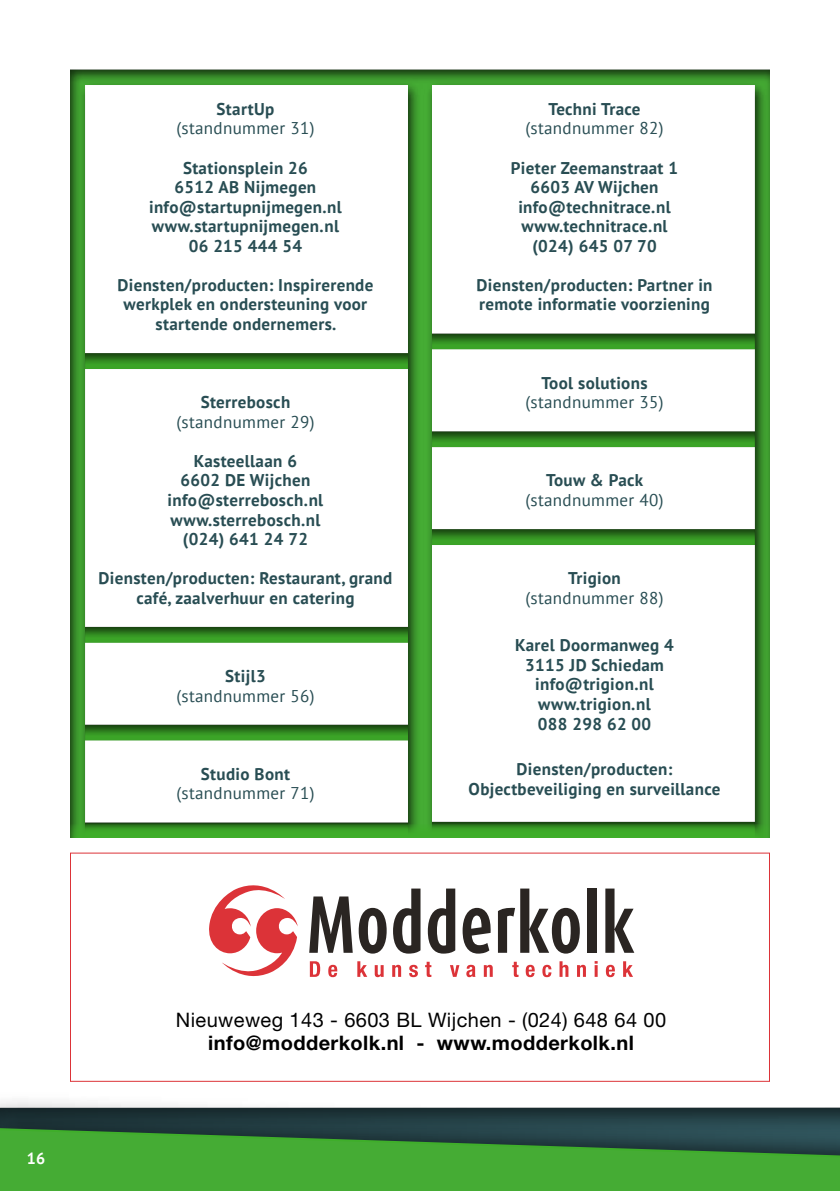
<style>
.page{position:relative;width:840px;height:1191px;background:#fff}
.page>*{position:absolute;margin:0;border:0;box-sizing:border-box;transform-origin:0 0}
.t1{font:20px "Helvetica Neue LT Std";letter-spacing:.02em;color:#000}
.t2{font:700 20px "Helvetica Neue LT Std";letter-spacing:.02em;color:#000}
.t3{font:700 17px/19.6px "PT Sans";letter-spacing:.02em;color:#284d53;text-align:center}
.t4{font:17px "PT Sans";letter-spacing:.02em;color:#284d53}
.t5{font:700 16px "PT Sans";color:#fff}
</style>
<div class="page">
<div style="left:0;top:1091px;width:839px;height:100px;background:#000;opacity:.75"></div>
<svg style="left:0;top:1126px;width:839px;height:65px;background:#3c9238"></svg>
<div style="left:66px;top:67px;width:704px;height:1016px;background:#000;opacity:.75"></div>
<svg style="left:70px;top:824px;width:699px;height:14px;background:#389c25"></svg>
<div style="left:60px;top:838px;width:722px;height:249px;background:#fff"></div>
<svg style="left:209px;top:885px;width:88px;height:92px"></svg>
<svg style="left:309px;top:896px;width:43px;height:56px"></svg>
<svg style="left:358px;top:908px;width:28px;height:45px"></svg>
<svg style="left:393px;top:888px;width:27px;height:65px"></svg>
<svg style="left:427px;top:888px;width:28px;height:65px"></svg>
<svg style="left:462px;top:908px;width:29px;height:45px"></svg>
<svg style="left:497px;top:888px;width:82px;height:65px"></svg>
<div style="left:587px;top:888px;width:9px;height:64px;background:#2a2522"></div>
<svg style="left:605px;top:888px;width:29px;height:64px"></svg>
<svg style="left:310px;top:961px;width:10px;height:16px"></svg>
<svg style="left:328px;top:964px;width:9px;height:13px"></svg>
<svg style="left:357px;top:961px;width:10px;height:16px"></svg>
<svg style="left:374px;top:965px;width:9px;height:12px"></svg>
<svg style="left:392px;top:964px;width:9px;height:13px"></svg>
<svg style="left:409px;top:964px;width:8px;height:13px"></svg>
<svg style="left:425px;top:961px;width:6px;height:16px"></svg>
<svg style="left:450px;top:965px;width:9px;height:12px"></svg>
<svg style="left:466px;top:964px;width:9px;height:13px"></svg>
<svg style="left:483px;top:964px;width:9px;height:13px"></svg>
<svg style="left:512px;top:961px;width:6px;height:16px"></svg>
<svg style="left:525px;top:964px;width:9px;height:13px"></svg>
<svg style="left:542px;top:964px;width:9px;height:13px"></svg>
<svg style="left:559px;top:961px;width:9px;height:16px"></svg>
<svg style="left:577px;top:964px;width:8px;height:13px"></svg>
<svg style="left:594px;top:961px;width:3px;height:16px"></svg>
<svg style="left:605px;top:964px;width:9px;height:13px"></svg>
<svg style="left:623px;top:961px;width:9px;height:16px"></svg>
<p class="t3" style="left:216px;top:99px;width:59px">StartUp</p>
<p class="t4" style="left:176px;top:117px;width:139px">(standnummer 31)</p>
<p class="t3" style="left:149px;top:157px;width:194px">Stationsplein 26<br>6512 AB Nijmegen info@startupnijmegen.nl www.startupnijmegen.nl<br>06 215 444 54</p>
<p class="t3" style="left:117px;top:275px;width:257px">Diensten/producten: Inspirerende werkplek en ondersteuning voor startende ondernemers.</p>
<p class="t3" style="left:200px;top:392px;width:91px">Sterrebosch</p>
<p class="t4" style="left:176px;top:411px;width:139px">(standnummer 29)</p>
<p class="t3" style="left:167px;top:451px;width:157px">Kasteellaan 6<br>6602 DE Wijchen info@sterrebosch.nl www.sterrebosch.nl (024) 641 24 72</p>
<p class="t3" style="left:98px;top:568px;width:295px">Diensten/producten: Restaurant, grand café, zaalverhuur en catering</p>
<p class="t3" style="left:225px;top:666px;width:42px">Stijl3</p>
<p class="t4" style="left:176px;top:684px;width:139px">(standnummer 56)</p>
<p class="t3" style="left:201px;top:763px;width:91px">Studio Bont</p>
<p class="t4" style="left:176px;top:782px;width:139px">(standnummer 71)</p>
<p class="t3" style="left:548px;top:99px;width:93px">Techni Trace</p>
<p class="t4" style="left:525px;top:117px;width:139px">(standnummer 82)</p>
<p class="t3" style="left:510px;top:157px;width:169px">Pieter Zeemanstraat 1<br>6603 AV Wijchen info@technitrace.nl www.technitrace.nl (024) 645 07 70</p>
<p class="t3" style="left:476px;top:275px;width:237px;text-align:left">Diensten/producten: Partner in remote informatie voorziening</p>
<p class="t3" style="left:541px;top:372px;width:107px">Tool solutions</p>
<p class="t4" style="left:525px;top:391px;width:139px">(standnummer 35)</p>
<p class="t3" style="left:546px;top:470px;width:98px">Touw &amp; Pack</p>
<p class="t4" style="left:525px;top:489px;width:139px">(standnummer 40)</p>
<p class="t3" style="left:568px;top:568px;width:54px">Trigion</p>
<p class="t4" style="left:525px;top:587px;width:139px">(standnummer 88)</p>
<p class="t3" style="left:515px;top:635px;width:160px">Karel Doormanweg 4<br>3115 JD Schiedam info@trigion.nl www.trigion.nl<br>088 298 62 00</p>
<p class="t3" style="left:468px;top:759px;width:253px">Diensten/producten:<br>Objectbeveiliging en surveillance</p>
<p class="t5" style="left:27px;top:1147px;width:20px">16</p>
<p class="t1" style="left:176px;top:1008px;width:491px">Nieuweweg 143 - 6603 BL Wijchen - (024) 648 64 00</p>
<p class="t2" style="left:208px;top:1030px;width:427px">info@modderkolk.nl - www.modderkolk.nl</p>
</div>
